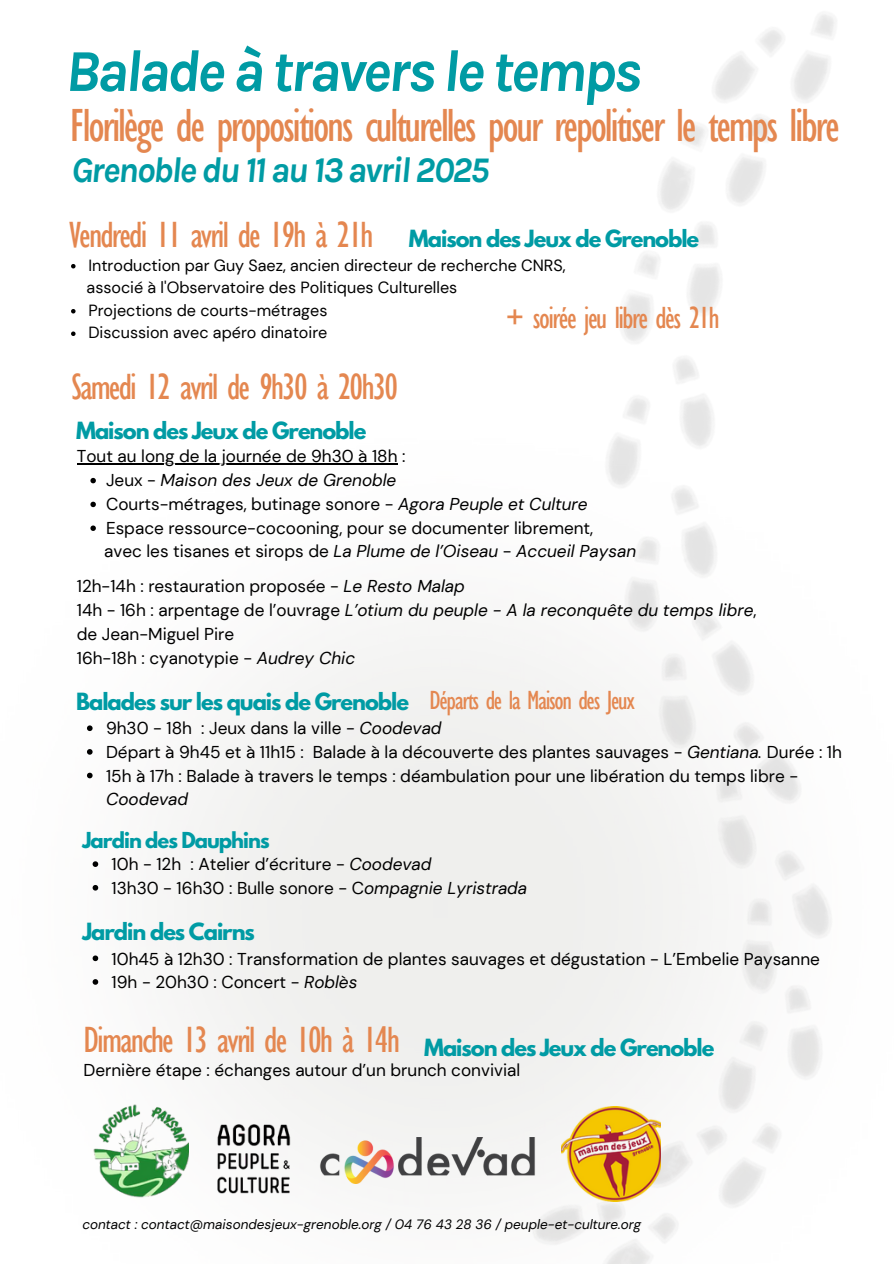
<style>
.page{position:relative;width:894px;height:1264px;background:#fff}
.page>*{position:absolute;margin:0;border:0;box-sizing:border-box;transform-origin:0 0}
.t1{font:italic 700 59.25px "Karla";letter-spacing:-.05em;color:#009ba4}
.t2{font:condensed 47.7px "Gill Sans MT Std";letter-spacing:-.05em;color:#e48750}
.t3{font:condensed 37.5px "Gill Sans MT Std";letter-spacing:-.05em;color:#e48750}
.t4{font:italic 700 36px "Karla";letter-spacing:-.05em;color:#009ba4}
.t5{font:condensed 31.5px "Gill Sans MT Std";letter-spacing:-.05em;color:#e48750}
.t6{font:condensed 27px "Gill Sans MT Std";letter-spacing:-.05em;color:#e48750}
.t7{font:700 21px "League Spartan";letter-spacing:-.05em;color:#009ba4}
.t8{font:700 19.5px "League Spartan";letter-spacing:-.05em;color:#009ba4}
.t9{font:17.1px/23.7px "DM Sans";color:#000}
.t10{font:italic 17.1px "DM Sans";color:#000}
.t11{font:16.2px "DM Sans";color:#000}
.t12{font:italic 13.5px "DM Sans";color:#000}
.s1{font-style:normal}
.s2{font-style:italic}
</style>
<div class="page">
<img style="left:88px;top:420px;width:745px;height:843px">
<img style="left:561px;top:1106px;width:99px;height:95px">
<img style="left:92px;top:1101px;width:97px;height:97px">
<img style="left:201px;top:1106px;width:104px;height:105px">
<img style="left:318px;top:1137px;width:219px;height:46px">
<svg style="left:77px;top:463px;width:9px;height:2px"></svg>
<hr style="left:86px;top:463px;width:311px;height:2px;background:#000">
<svg style="left:90px;top:478px;width:6px;height:5px"></svg>
<svg style="left:90px;top:501px;width:6px;height:6px"></svg>
<svg style="left:90px;top:525px;width:6px;height:6px"></svg>
<svg style="left:71px;top:264px;width:4px;height:4px"></svg>
<svg style="left:71px;top:309px;width:4px;height:4px"></svg>
<svg style="left:71px;top:331px;width:4px;height:5px"></svg>
<svg style="left:87px;top:725px;width:6px;height:6px"></svg>
<svg style="left:87px;top:749px;width:6px;height:5px"></svg>
<svg style="left:87px;top:772px;width:6px;height:6px"></svg>
<svg style="left:93px;top:955px;width:5px;height:6px"></svg>
<svg style="left:93px;top:979px;width:5px;height:5px"></svg>
<svg style="left:93px;top:861px;width:5px;height:6px"></svg>
<svg style="left:93px;top:885px;width:5px;height:5px"></svg>
<p class="t1" style="left:65px;top:37px;width:577px">Balade à travers le temps</p>
<p class="t2" style="left:70px;top:108px;width:771px">Florilège de propositions cultureles pour repolitiser le temps libre</p>
<p class="t4" style="left:71px;top:149px;width:419px">Grenoble du 11 au 13 avril 2025</p>
<p class="t3" style="left:69px;top:222px;width:306px">Vendredi 11 avril de 19h à 21h</p>
<p class="t7" style="left:409px;top:228px;width:292px">Maison des Jeux de Grenoble</p>
<p class="t11" style="left:88px;top:255px;width:478px">Introduction par Guy Saez, ancien directeur de recherche CNRS,</p>
<p class="t11" style="left:87px;top:277px;width:372px">associé à l'Observatoire des Politiques Culturelles</p>
<p class="t11" style="left:88px;top:300px;width:240px">Projections de courts-métrages</p>
<p class="t11" style="left:88px;top:322px;width:240px">Discussion avec apéro dinatoire</p>
<p class="t5" style="left:504px;top:306px;width:216px">+ soirée jeu libre dès 21h</p>
<p class="t3" style="left:71px;top:374px;width:328px">Samedi 12 avril de 9h30 à 20h30</p>
<p class="t7" style="left:76px;top:420px;width:292px">Maison des Jeux de Grenoble</p>
<h2 class="t9" style="left:77px;top:444px;width:330px">Tout au long de la journée de 9h30 à 18h :</h2>
<h3 class="t10" style="left:106px;top:469px;width:292px"><span class="s1">Jeux -</span> Maison des Jeux de Grenoble</h3>
<p class="t9" style="left:106px;top:492px;width:483px">Courts-métrages, butinage sonore - <span class="s2">Agora Peuple et Culture</span></p>
<p class="t9" style="left:106px;top:516px;width:488px">Espace ressource-cocooning, pour se documenter librement,</p>
<p class="t10" style="left:104px;top:540px;width:533px"><span class="s1">avec les tisanes et sirops de</span> La Plume de l’Oiseau <span class="s1">-</span> Accueil Paysan</p>
<p class="t9" style="left:77px;top:574px;width:389px">12h-14h : restauration proposée - <span class="s2">Le Resto Malap</span></p>
<p class="t10" style="left:77px;top:599px;width:681px"><span class="s1">14h - 16h : arpentage de l’ouvrage</span> L’otium du peuple - A la reconquête du temps libre<span class="s1">,</span></p>
<p class="t9" style="left:77px;top:622px;width:159px">de Jean-Miguel Pire</p>
<p class="t9" style="left:77px;top:646px;width:280px">16h-18h : cyanotypie - <span class="s2">Audrey Chic</span></p>
<p class="t7" style="left:76px;top:691px;width:334px">Balades sur les quais de Grenoble</p>
<p class="t6" style="left:429px;top:690px;width:207px">Départs de la Maison des Jeux</p>
<p class="t9" style="left:106px;top:716px;width:337px">9h30 - 18h : Jeux dans la ville - <span class="s2">Coodevad</span></p>
<p class="t9" style="left:106px;top:740px;width:737px">Départ à 9h45 et à 11h15 : Balade à la découverte des plantes sauvages - <span class="s2">Gentiana.</span> Durée : 1h</p>
<p class="t9" style="left:106px;top:764px;width:693px">15h à 17h : Balade à travers le temps : déambulation pour une libération du temps libre -<br><span class="s2">Coodevad</span></p>
<p class="t8" style="left:82px;top:830px;width:189px">Jardin des Dauphins</p>
<p class="t9" style="left:112px;top:852px;width:321px">10h - 12h : Atelier d’écriture - <span class="s2">Coodevad</span></p>
<p class="t9" style="left:112px;top:876px;width:417px">13h30 - 16h30 : Bulle sonore - C<span class="s2">ompagnie Lyristrada</span></p>
<p class="t7" style="left:82px;top:921px;width:174px">Jardin des Cairns</p>
<p class="t9" style="left:112px;top:946px;width:709px">10h45 à 12h30 : Transformation de plantes sauvages et dégustation - L’Embelie Paysanne</p>
<p class="t9" style="left:112px;top:970px;width:247px">19h - 20h30 : Concert - <span class="s2">Roblès</span></p>
<p class="t3" style="left:83px;top:1026px;width:318px">Dimanche 13 avril de 10h à 14h</p>
<p class="t7" style="left:424px;top:1036px;width:292px">Maison des Jeux de Grenoble</p>
<p class="t9" style="left:83px;top:1058px;width:438px">Dernière étape : échanges autour d’un brunch convivial</p>
<p class="t12" style="left:82px;top:1215px;width:560px">contact : contact@maisondesjeux-grenoble.org / 04 76 43 28 36 / peuple-et-culture.org</p>
</div>
